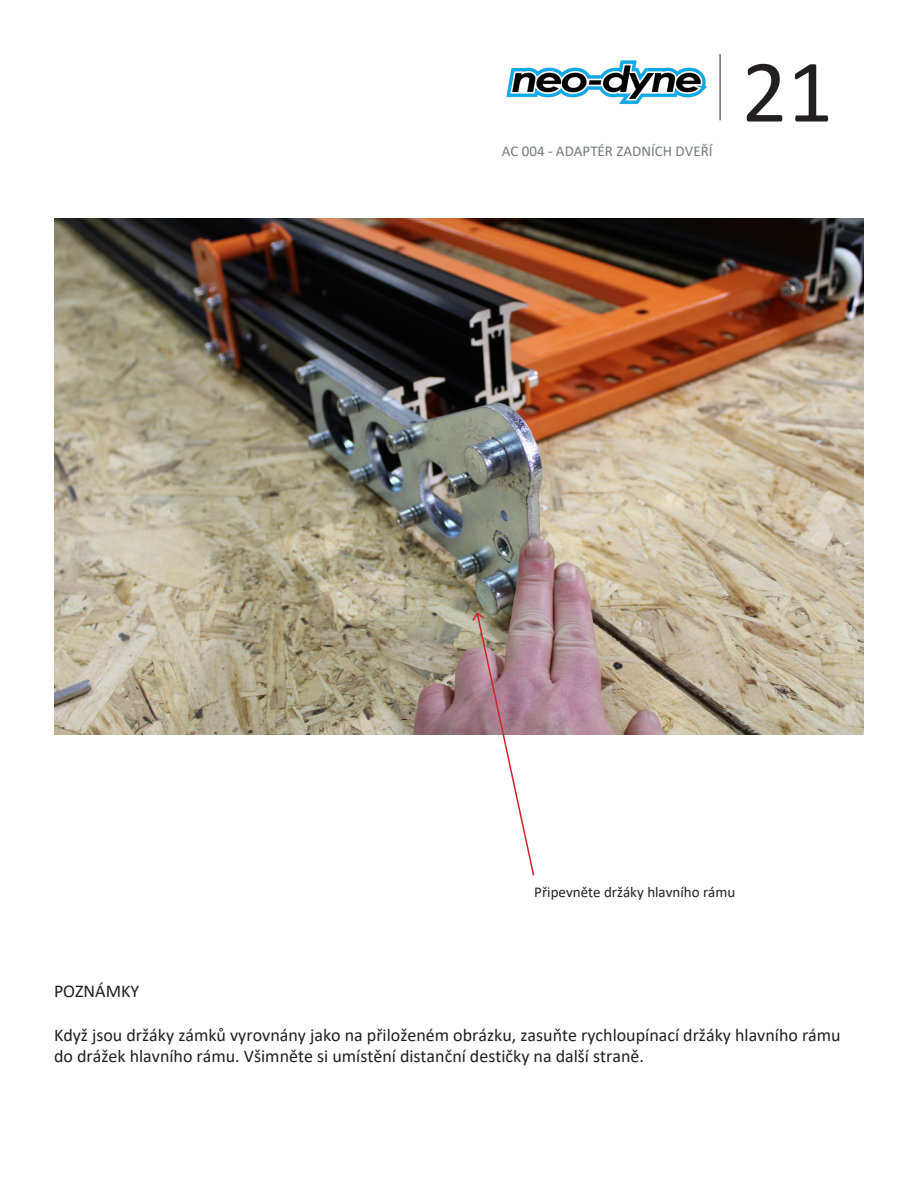
<style>
.page{position:relative;width:918px;height:1188px;background:#fff}
.page>*{position:absolute;margin:0;border:0;box-sizing:border-box;transform-origin:0 0}
.t1{font:90px "Calibri";color:#231f20}
.t2{font:18px/21.6px "Calibri";color:#231f20}
.t3{font:15px "Calibri";color:#231f20}
.t4{font:15px "Calibri";color:#76787b}
</style>
<div class="page">
<img style="left:54px;top:219px;width:810px;height:516px">
<hr style="left:720px;top:54px;width:1px;height:66px;background:#231f20">
<img style="left:506px;top:60px;width:201px;height:44px">
<svg style="left:471px;top:611px;width:64px;height:265px"></svg>
<p class="t4" style="left:502px;top:140px;width:212px">AC 004 - ADAPTÉR ZADNÍCH DVEŘÍ</p>
<p class="t1" style="left:742px;top:35px;width:93px">21</p>
<p class="t3" style="left:534px;top:881px;width:203px">Připevněte držáky hlavního rámu</p>
<p class="t2" style="left:54px;top:980px;width:87px">POZNÁMKY</p>
<p class="t2" style="left:54px;top:1023px;width:788px">Když jsou držáky zámků vyrovnány jako na přiloženém obrázku, zasuňte rychloupínací držáky hlavního rámu do drážek hlavního rámu. Všimněte si umístění distanční destičky na další straně.</p>
</div>
